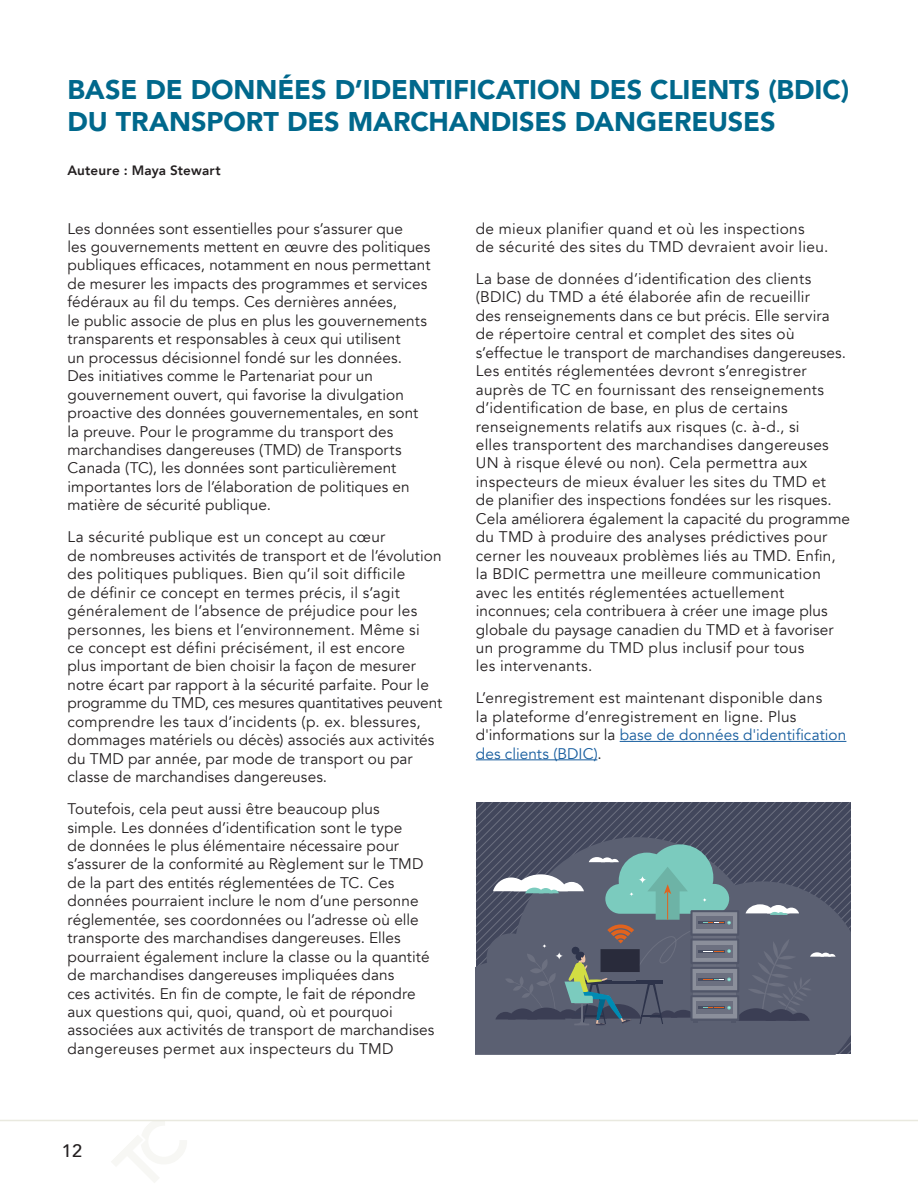
<style>
.page{position:relative;width:918px;height:1188px;background:#fff}
.page>*{position:absolute;margin:0;border:0;box-sizing:border-box;transform-origin:0 0}
.H2_-_with_byline{font:900 27px/32.4px "Avenir";letter-spacing:-.005em;color:#00688c}
.t1{font:500 18px "Avenir";color:#231f20}
.t2{font:15.3px/18.5px "Avenir";letter-spacing:.01em;color:#231f20}
.P_Byline{font:800 13.5px "Avenir";letter-spacing:.015em;color:#231f20}
.s1{color:#175d9e}
</style>
<div class="page">
<hr style="left:0;top:1120px;width:918px;height:1px;background:#e9e9df">
<svg style="left:111px;top:1121px;width:76px;height:62px"></svg>
<svg style="left:476px;top:802px;width:374px;height:252px"></svg>
<hr style="left:620px;top:741px;width:226px;height:1px;background:#175d9e">
<hr style="left:476px;top:759px;width:121px;height:1px;background:#175d9e">
<h2 class="H2_-_with_byline" style="left:68px;top:73px;width:783px">BASE DE DONNÉES D’IDENTIFICATION DES CLIENTS (BDIC)<br>DU TRANSPORT DES MARCHANDISES DANGEREUSES</h2>
<p class="P_Byline" style="left:68px;top:159px;width:155px">Auteure : Maya Stewart</p>
<p class="t2" style="left:68px;top:219px;width:365px">Les données sont essentielles pour s’assurer que<br>les gouvernements mettent en œuvre des politiques publiques efficaces, notamment en nous permettant de mesurer les impacts des programmes et services fédéraux au fil du temps. Ces dernières années,<br>le public associe de plus en plus les gouvernements transparents et responsables à ceux qui utilisent<br>un processus décisionnel fondé sur les données.<br>Des initiatives comme le Partenariat pour un gouvernement ouvert, qui favorise la divulgation proactive des données gouvernementales, en sont la preuve. Pour le programme du transport des marchandises dangereuses (TMD) de Transports Canada (TC), les données sont particulièrement importantes lors de l’élaboration de politiques en matière de sécurité publique.</p>
<p class="t2" style="left:68px;top:528px;width:376px">La sécurité publique est un concept au cœur<br>de nombreuses activités de transport et de l’évolution des politiques publiques. Bien qu’il soit difficile<br>de définir ce concept en termes précis, il s’agit généralement de l’absence de préjudice pour les personnes, les biens et l’environnement. Même si<br>ce concept est défini précisément, il est encore<br>plus important de bien choisir la façon de mesurer notre écart par rapport à la sécurité parfaite. Pour le programme du TMD, ces mesures quantitatives peuvent comprendre les taux d’incidents (p. ex. blessures, dommages matériels ou décès) associés aux activités du TMD par année, par mode de transport ou par classe de marchandises dangereuses.</p>
<p class="t2" style="left:68px;top:800px;width:368px">Toutefois, cela peut aussi être beaucoup plus<br>simple. Les données d’identification sont le type<br>de données le plus élémentaire nécessaire pour s’assurer de la conformité au Règlement sur le TMD de la part des entités réglementées de TC. Ces données pourraient inclure le nom d’une personne réglementée, ses coordonnées ou l’adresse où elle transporte des marchandises dangereuses. Elles pourraient également inclure la classe ou la quantité de marchandises dangereuses impliquées dans<br>ces activités. En fin de compte, le fait de répondre aux questions qui, quoi, quand, où et pourquoi associées aux activités de transport de marchandises dangereuses permet aux inspecteurs du TMD</p>
<p class="t1" style="left:62px;top:1135px;width:22px">12</p>
<p class="t2" style="left:476px;top:219px;width:354px">de mieux planifier quand et où les inspections<br>de sécurité des sites du TMD devraient avoir lieu.</p>
<p class="t2" style="left:476px;top:270px;width:376px">La base de données d’identification des clients (BDIC) du TMD a été élaborée afin de recueillir<br>des renseignements dans ce but précis. Elle servira de répertoire central et complet des sites où s’effectue le transport de marchandises dangereuses.<br>Les entités réglementées devront s’enregistrer auprès de TC en fournissant des renseignements d’identification de base, en plus de certains renseignements relatifs aux risques (c. à-d., si<br>elles transportent des marchandises dangereuses UN à risque élevé ou non). Cela permettra aux inspecteurs de mieux évaluer les sites du TMD et<br>de planifier des inspections fondées sur les risques.<br>Cela améliorera également la capacité du programme du TMD à produire des analyses prédictives pour cerner les nouveaux problèmes liés au TMD. Enfin, la BDIC permettra une meilleure communication avec les entités réglementées actuellement inconnues; cela contribuera à créer une image plus globale du paysage canadien du TMD et à favoriser un programme du TMD plus inclusif pour tous<br>les intervenants.</p>
<p class="t2" style="left:476px;top:689px;width:372px">L’enregistrement est maintenant disponible dans<br>la plateforme d’enregistrement en ligne. Plus d'informations sur la <span class="s1">base de données d'identification des clients (BDIC)</span>.</p>
</div>
